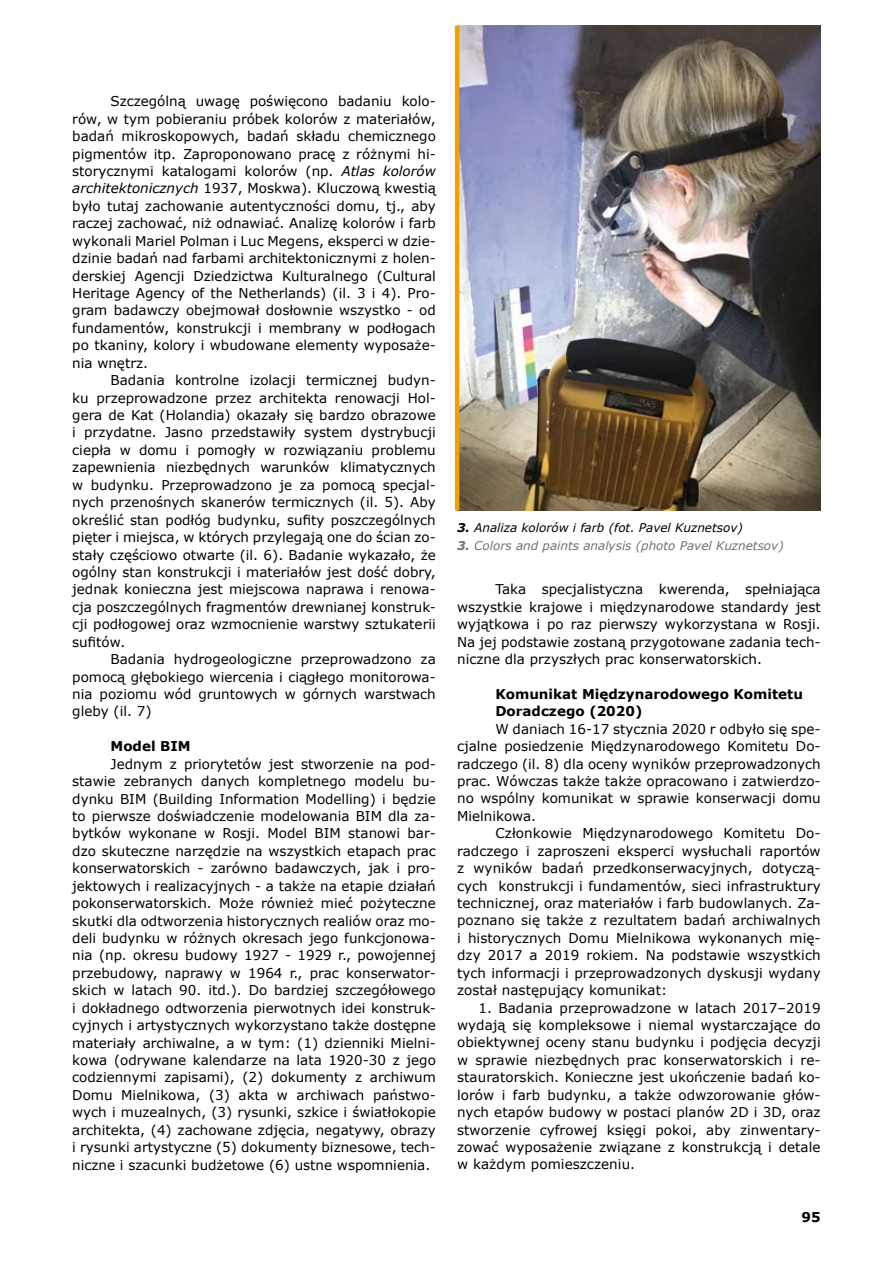
<style>
.page{position:relative;width:893px;height:1263px;background:#fff}
.page>*{position:absolute;margin:0;border:0;box-sizing:border-box;transform-origin:0 0}
.t1{font:13.5px/17.4px "Verdana";color:#000;text-align:justify}
.t2{font:700 13.5px/17.4px "Verdana";color:#000}
.t3{font:italic 12px "Verdana";color:#707173}
.t4{font:italic 12px "Verdana";color:#000}
.s1{font-style:italic}
.s2{font-weight:700}
</style>
<div class="page">
<img style="left:459px;top:26px;width:362px;height:484px">
<hr style="left:455px;top:26px;width:4px;height:484px;background:#eda200">
<p class="t1" style="left:72px;top:92px;width:365px;text-indent:38px">Szczególną uwagę poświęcono badaniu kolo&shy;rów, w tym pobieraniu próbek kolorów z materiałów, badań mikroskopowych, badań składu chemicznego pigmentów itp. Zaproponowano pracę z różnymi hi&shy;storycznymi katalogami kolorów (np. <span class="s1">Atlas kolorów architektonicznych</span> 1937, Moskwa). Kluczową kwestią było tutaj zachowanie autentyczności domu, tj., aby raczej zachować, niż odnawiać. Analizę kolorów i farb wykonali Mariel Polman i Luc Megens, eksperci w dzie&shy;dzinie badań nad farbami architektonicznymi z holen&shy;derskiej Agencji Dziedzictwa Kulturalnego (Cultural Heritage Agency of the Netherlands) (il. 3 i 4). Pro&shy;gram badawczy obejmował dosłownie wszystko - od fundamentów, konstrukcji i membrany w podłogach po tkaniny, kolory i wbudowane elementy wyposaże&shy;nia wnętrz.</p>
<p class="t1" style="left:72px;top:371px;width:365px;text-indent:38px">Badania kontrolne izolacji termicznej budyn&shy;ku przeprowadzone przez architekta renowacji Hol&shy;gera de Kat (Holandia) okazały się bardzo obrazowe i przydatne. Jasno przedstawiły system dystrybucji ciepła w domu i pomogły w rozwiązaniu problemu zapewnienia niezbędnych warunków klimatycznych w budynku. Przeprowadzono je za pomocą specjal&shy;nych przenośnych skanerów termicznych (il. 5). Aby określić stan podłóg budynku, sufity poszczególnych pięter i miejsca, w których przylegają one do ścian zo&shy;stały częściowo otwarte (il. 6). Badanie wykazało, że ogólny stan konstrukcji i materiałów jest dość dobry, jednak konieczna jest miejscowa naprawa i renowa&shy;cja poszczególnych fragmentów drewnianej konstruk&shy;cji podłogowej oraz wzmocnienie warstwy sztukaterii sufitów.</p>
<p class="t1" style="left:72px;top:650px;width:365px;text-indent:38px">Badania hydrogeologiczne przeprowadzono za pomocą głębokiego wiercenia i ciągłego monitorowa&shy;nia poziomu wód gruntowych w górnych warstwach gleby (il. 7)</p>
<p class="t2" style="left:111px;top:737px;width:82px">Model BIM</p>
<p class="t1" style="left:72px;top:755px;width:365px;text-indent:38px">Jednym z priorytetów jest stworzenie na pod&shy;stawie zebranych danych kompletnego modelu bu&shy;dynku BIM (Building Information Modelling) i będzie to pierwsze doświadczenie modelowania BIM dla za&shy;bytków wykonane w Rosji. Model BIM stanowi bar&shy;dzo skuteczne narzędzie na wszystkich etapach prac konserwatorskich - zarówno badawczych, jak i pro&shy;jektowych i realizacyjnych - a także na etapie działań pokonserwatorskich. Może również mieć pożyteczne skutki dla odtworzenia historycznych realiów oraz mo&shy;deli budynku w różnych okresach jego funkcjonowa&shy;nia (np. okresu budowy 1927 - 1929 r., powojennej przebudowy, naprawy w 1964 r., prac konserwator&shy;skich w latach 90. itd.). Do bardziej szczegółowego i dokładnego odtworzenia pierwotnych idei konstruk&shy;cyjnych i artystycznych wykorzystano także dostępne materiały archiwalne, a w tym: (1) dzienniki Mielni&shy;kowa (odrywane kalendarze na lata 1920-30 z jego codziennymi zapisami), (2) dokumenty z archiwum Domu Mielnikowa, (3) akta w archiwach państwo&shy;wych i muzealnych, (3) rysunki, szkice i światłokopie architekta, (4) zachowane zdjęcia, negatywy, obrazy i rysunki artystyczne (5) dokumenty biznesowe, tech&shy;niczne i szacunki budżetowe (6) ustne wspomnienia.</p>
<p class="t4" style="left:457px;top:520px;width:287px"><span class="s2">3.</span> Analiza kolorów i farb (fot. Pavel Kuznetsov)</p>
<p class="t3" style="left:457px;top:538px;width:328px"><span class="s2">3.</span> Colors and paints analysis (photo Pavel Kuznetsov)</p>
<p class="t1" style="left:457px;top:580px;width:365px;text-indent:38px">Taka specjalistyczna kwerenda, spełniająca wszystkie krajowe i międzynarodowe standardy jest wyjątkowa i po raz pierwszy wykorzystana w Rosji.<br>Na jej podstawie zostaną przygotowane zadania tech&shy;niczne dla przyszłych prac konserwatorskich.</p>
<p class="t2" style="left:495px;top:685px;width:309px">Komunikat Międzynarodowego Komitetu<br>Doradczego (2020)</p>
<p class="t1" style="left:457px;top:720px;width:365px;text-indent:38px">W daniach 16-17 stycznia 2020 r odbyło się spe&shy;cjalne posiedzenie Międzynarodowego Komitetu Do&shy;radczego (il. 8) dla oceny wyników przeprowadzonych prac. Wówczas także także opracowano i zatwierdzo&shy;no wspólny komunikat w sprawie konserwacji domu Mielnikowa.</p>
<p class="t1" style="left:457px;top:824px;width:365px;text-indent:38px">Członkowie Międzynarodowego Komitetu Do&shy;radczego i zaproszeni eksperci wysłuchali raportów z wyników badań przedkonserwacyjnych, dotyczą&shy;cych konstrukcji i fundamentów, sieci infrastruktury technicznej, oraz materiałów i farb budowlanych. Za&shy;poznano się także z rezultatem badań archiwalnych i historycznych Domu Mielnikowa wykonanych mię&shy;dzy 2017 a 2019 rokiem. Na podstawie wszystkich tych informacji i przeprowadzonych dyskusji wydany został następujący komunikat:</p>
<p class="t1" style="left:457px;top:998px;width:365px;text-indent:21px">1. Badania przeprowadzone w latach 2017–2019 wydają się kompleksowe i niemal wystarczające do obiektywnej oceny stanu budynku i podjęcia decyzji w sprawie niezbędnych prac konserwatorskich i re&shy;stauratorskich. Konieczne jest ukończenie badań ko&shy;lorów i farb budynku, a także odwzorowanie głów&shy;nych etapów budowy w postaci planów 2D i 3D, oraz stworzenie cyfrowej księgi pokoi, aby zinwentary&shy;zować wyposażenie związane z konstrukcją i detale w każdym pomieszczeniu.</p>
<p class="t2" style="left:801px;top:1208px;width:21px">95</p>
</div>
